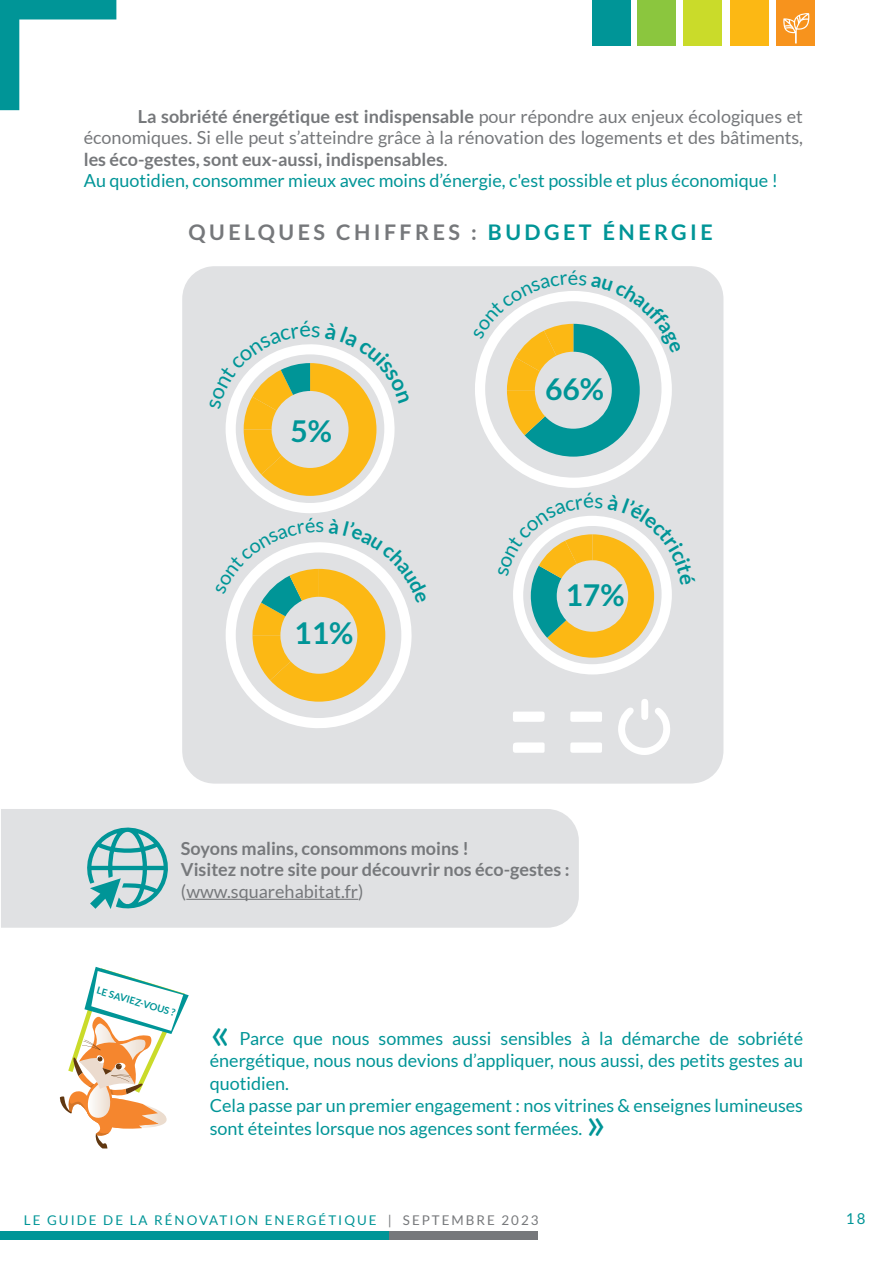
<style>
.page{position:relative;width:893px;height:1263px;background:#fff}
.page>*{position:absolute;margin:0;border:0;box-sizing:border-box;transform-origin:0 0}
.t1{font:45px "Lato";color:#009597}
.t2{font:700 30.15px "Lato";color:#009597}
.t3{font:700 21.6px "Lato";letter-spacing:.16em;color:#76787b}
.t4{font:20.1px "Lato";color:#009597}
.t5{font:18px/21.6px "Lato";color:#76787b}
.t6{font:18px/22.5px "Lato";color:#009597}
.t7{font:700 18px/21.6px "Lato";color:#76787b}
.t8{font:15px "Lato";color:#009597}
.t9{font:13.35px "Lato";letter-spacing:.15em;color:#009597}
.t10{font:700 9.75px "Lato";color:#009597}
.s1{font-weight:700}
.s2{color:#009597}
.s3{color:#76787b}
</style>
<div class="page">
<svg style="left:0;top:0;width:116px;height:110px"></svg>
<div style="left:0;top:1231px;width:511px;height:8px;background:#009597"></div>
<div style="left:390px;top:1231px;width:148px;height:8px;background:#76787b"></div>
<div style="left:182px;top:266px;width:541px;height:518px;background:#e0e1e3"></div>
<div style="left:236px;top:552px;width:165px;height:166px;background:#e0e1e3;border-radius:50%"></div>
<div style="left:1px;top:809px;width:578px;height:119px;background:#e0e1e3"></div>
<hr style="left:186px;top:899px;width:172px;height:1px;background:#76787b">
<svg style="left:83px;top:823px;width:88px;height:87px"></svg>
<svg style="left:60px;top:966px;width:129px;height:182px"></svg>
<div style="left:776px;top:0;width:38px;height:46px;background:#f7931d"></div>
<svg style="left:783px;top:13px;width:26px;height:30px"></svg>
<div style="left:730px;top:0;width:38px;height:46px;background:#fcb814"></div>
<div style="left:683px;top:0;width:38px;height:46px;background:#cadb2a"></div>
<div style="left:592px;top:0;width:39px;height:46px;background:#009597"></div>
<div style="left:637px;top:0;width:39px;height:46px;background:#8bc63e"></div>
<svg style="left:473px;top:274px;width:208px;height:204px"></svg>
<svg style="left:497px;top:493px;width:198px;height:165px"></svg>
<svg style="left:209px;top:321px;width:201px;height:175px"></svg>
<svg style="left:215px;top:518px;width:212px;height:184px"></svg>
<p class="t5" style="left:84px;top:105px;width:721px;text-indent:54px"><span class="s1">La sobriété énergétique est indispensable</span> pour répondre aux enjeux écologiques et économiques. Si elle peut s’atteindre grâce à la rénovation des logements et des bâtiments, <span class="s1">les éco-gestes, sont eux-aussi, indispensables</span>.<br><span class="s2">Au quotidien, consommer mieux avec moins d’énergie, c'est possible et plus économique !</span></p>
<p class="t3" style="left:189px;top:220px;width:526px">QUELQUES CHIFFRES : <span class="s2">BUDGET ÉNERGIE</span></p>
<p class="t4" style="left:568px;top:266px;width:12px">é</p>
<h2 class="t2" style="left:290px;top:414px;width:43px">5%</h2>
<h2 class="t2" style="left:294px;top:616px;width:61px">11%</h2>
<h2 class="t2" style="left:545px;top:372px;width:61px">66%</h2>
<h2 class="t2" style="left:565px;top:578px;width:61px">17%</h2>
<p class="t7" style="left:181px;top:837px;width:390px">Soyons malins, consommons moins !<br>Visitez notre site pour découvrir nos éco-gestes :</p>
<p class="t5" style="left:181px;top:881px;width:184px">(www.squarehabitat.fr)</p>
<p class="t10" style="left:98px;top:985px;width:83px;rotate:16deg">LE SAVIEZ-VOUS ?</p>
<h1 class="t1" style="left:210px;top:1008px;width:22px">«</h1>
<p class="t6" style="left:210px;top:1027px;width:595px;text-indent:30px">Parce que nous sommes aussi sensibles à la démarche de sobriété énergétique, nous nous devions d’appliquer, nous aussi, des petits gestes au quotidien.<br>Cela passe par un premier engagement : nos vitrines &amp; enseignes lumineuses sont éteintes lorsque nos agences sont fermées.</p>
<h1 class="t1" style="left:586px;top:1098px;width:22px">»</h1>
<p class="t9" style="left:24px;top:1213px;width:516px">LE GUIDE DE LA RÉNOVATION ENERGÉTIQUE <span class="s3">| SEPTEMBRE 2023</span></p>
<p class="t8" style="left:846px;top:1211px;width:21px">18</p>
</div>
